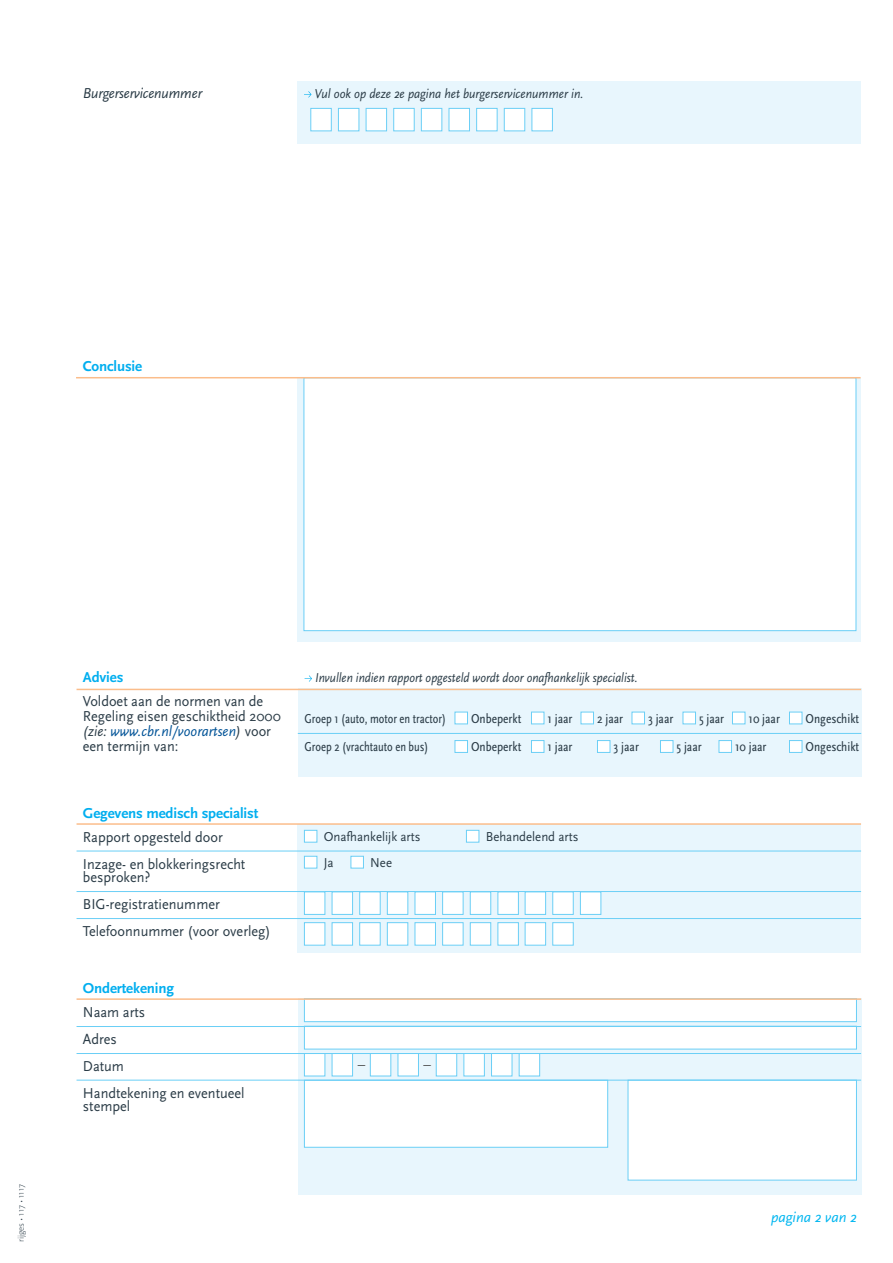
<style>
.page{position:relative;width:893px;height:1263px;background:#fff}
.page>*{position:absolute;margin:0;border:0;box-sizing:border-box;transform-origin:0 0}
.t1{font:15px/27px "Scala Sans Pro";color:#2a3b46;scale:.95 1}
.t2{font:700 15px "Scala Sans Pro";letter-spacing:-.01em;color:#00aeef}
.t3{font:italic 15px "Scala Sans Pro";letter-spacing:-.01em;color:#2a3b46;scale:.95 1}
.t4{font:italic 15px "Scala Sans Pro";color:#00b6f0}
.t5{font:15px "Scala Sans Pro";color:#4b4c4d}
.t6{font:condensed 13.5px "Scala Sans Pro";color:#2a3b46}
.t7{font:italic 13.5px "Scala Sans Pro";color:#2a3b46;scale:.89 1}
.t8{font:condensed 13.5px "Scala Sans Pro";color:#2a3b46;scale:.93 1}
.t9{font:italic 13.5px "Scala Sans Pro";color:#2a3b46;scale:.92 1}
.t10{font:13.5px "Scala Sans Pro";color:#2a3b46;scale:.95 1}
.t11{font:300 9px "Scala Sans Pro";letter-spacing:-.01em;color:#2a3b46}
.s1{font-style:italic}
.s2{font-style:italic;color:#015397}
</style>
<div class="page">
<div style="left:298px;top:824px;width:563px;height:128px;background:#e8f6fd"></div>
<div style="left:298px;top:999px;width:563px;height:196px;background:#e8f6fd"></div>
<div style="left:298px;top:688px;width:563px;height:89px;background:#e8f6fd"></div>
<div style="left:297px;top:81px;width:564px;height:62px;background:#e8f6fd"></div>
<div style="left:297px;top:378px;width:564px;height:263px;background:#e8f6fd"></div>
<hr style="left:77px;top:689px;width:784px;height:1px;background:#fbbd8b">
<div style="left:455px;top:712px;width:13px;height:12px;background:#fff;border:1px solid #6bcff6"></div>
<div style="left:531px;top:712px;width:13px;height:12px;background:#fff;border:1px solid #6bcff6"></div>
<div style="left:581px;top:712px;width:13px;height:12px;background:#fff;border:1px solid #6bcff6"></div>
<div style="left:632px;top:712px;width:13px;height:12px;background:#fff;border:1px solid #6bcff6"></div>
<div style="left:683px;top:712px;width:13px;height:12px;background:#fff;border:1px solid #6bcff6"></div>
<div style="left:732px;top:712px;width:13px;height:12px;background:#fff;border:1px solid #6bcff6"></div>
<div style="left:789px;top:712px;width:13px;height:12px;background:#fff;border:1px solid #6bcff6"></div>
<div style="left:455px;top:740px;width:13px;height:13px;background:#fff;border:1px solid #6bcff6"></div>
<div style="left:531px;top:740px;width:13px;height:13px;background:#fff;border:1px solid #6bcff6"></div>
<div style="left:597px;top:740px;width:13px;height:13px;background:#fff;border:1px solid #6bcff6"></div>
<div style="left:660px;top:740px;width:13px;height:13px;background:#fff;border:1px solid #6bcff6"></div>
<div style="left:719px;top:740px;width:13px;height:13px;background:#fff;border:1px solid #6bcff6"></div>
<div style="left:789px;top:740px;width:13px;height:13px;background:#fff;border:1px solid #6bcff6"></div>
<hr style="left:298px;top:733px;width:563px;height:1px;background:#6bcff6">
<div style="left:304px;top:377px;width:552px;height:254px;background:#fff;border:1px solid #6bcff6"></div>
<div style="left:304px;top:998px;width:553px;height:24px;background:#fff;border:1px solid #6bcff6"></div>
<div style="left:304px;top:1026px;width:553px;height:23px;background:#fff"></div>
<div style="left:628px;top:1080px;width:229px;height:100px;background:#fff"></div>
<div style="left:304px;top:1080px;width:304px;height:68px;background:#fff;border:1px solid #6bcff6"></div>
<div style="left:304px;top:1053px;width:21px;height:23px;background:#fff;border:1px solid #6bcff6"></div>
<div style="left:332px;top:1053px;width:21px;height:23px;background:#fff;border:1px solid #6bcff6"></div>
<div style="left:370px;top:1053px;width:21px;height:23px;background:#fff;border:1px solid #6bcff6"></div>
<div style="left:398px;top:1053px;width:21px;height:23px;background:#fff;border:1px solid #6bcff6"></div>
<div style="left:436px;top:1053px;width:21px;height:23px;background:#fff;border:1px solid #6bcff6"></div>
<div style="left:463px;top:1053px;width:22px;height:23px;background:#fff;border:1px solid #6bcff6"></div>
<div style="left:491px;top:1053px;width:21px;height:23px;background:#fff;border:1px solid #6bcff6"></div>
<div style="left:519px;top:1053px;width:21px;height:23px;background:#fff;border:1px solid #6bcff6"></div>
<hr style="left:77px;top:823px;width:784px;height:2px;background:#fbbd8b">
<hr style="left:77px;top:851px;width:784px;height:1px;background:#6bcff6">
<hr style="left:77px;top:891px;width:784px;height:1px;background:#6bcff6">
<hr style="left:77px;top:918px;width:784px;height:1px;background:#6bcff6">
<hr style="left:77px;top:1026px;width:784px;height:1px;background:#6bcff6">
<hr style="left:77px;top:1080px;width:784px;height:1px;background:#6bcff6">
<hr style="left:77px;top:998px;width:784px;height:2px;background:#fbbd8b">
<hr style="left:77px;top:1053px;width:784px;height:1px;background:#6bcff6">
<div style="left:304px;top:891px;width:21px;height:24px;background:#fff;border:1px solid #6bcff6"></div>
<div style="left:332px;top:891px;width:21px;height:24px;background:#fff;border:1px solid #6bcff6"></div>
<div style="left:359px;top:891px;width:22px;height:24px;background:#fff;border:1px solid #6bcff6"></div>
<div style="left:387px;top:891px;width:21px;height:24px;background:#fff;border:1px solid #6bcff6"></div>
<div style="left:415px;top:891px;width:21px;height:24px;background:#fff;border:1px solid #6bcff6"></div>
<div style="left:442px;top:891px;width:21px;height:24px;background:#fff;border:1px solid #6bcff6"></div>
<div style="left:470px;top:891px;width:21px;height:24px;background:#fff;border:1px solid #6bcff6"></div>
<div style="left:525px;top:891px;width:21px;height:24px;background:#fff;border:1px solid #6bcff6"></div>
<div style="left:497px;top:891px;width:22px;height:24px;background:#fff;border:1px solid #6bcff6"></div>
<div style="left:552px;top:891px;width:22px;height:24px;background:#fff;border:1px solid #6bcff6"></div>
<div style="left:580px;top:891px;width:21px;height:24px;background:#fff;border:1px solid #6bcff6"></div>
<div style="left:304px;top:922px;width:21px;height:23px;background:#fff;border:1px solid #6bcff6"></div>
<div style="left:332px;top:922px;width:21px;height:23px;background:#fff;border:1px solid #6bcff6"></div>
<div style="left:359px;top:922px;width:22px;height:23px;background:#fff;border:1px solid #6bcff6"></div>
<div style="left:387px;top:922px;width:21px;height:23px;background:#fff;border:1px solid #6bcff6"></div>
<div style="left:415px;top:922px;width:21px;height:23px;background:#fff;border:1px solid #6bcff6"></div>
<div style="left:442px;top:922px;width:21px;height:23px;background:#fff;border:1px solid #6bcff6"></div>
<div style="left:470px;top:922px;width:21px;height:23px;background:#fff;border:1px solid #6bcff6"></div>
<div style="left:525px;top:922px;width:21px;height:23px;background:#fff;border:1px solid #6bcff6"></div>
<div style="left:497px;top:922px;width:22px;height:23px;background:#fff;border:1px solid #6bcff6"></div>
<div style="left:552px;top:922px;width:22px;height:23px;background:#fff;border:1px solid #6bcff6"></div>
<div style="left:304px;top:856px;width:13px;height:12px;background:#fff;border:1px solid #6bcff6"></div>
<div style="left:351px;top:856px;width:13px;height:12px;background:#fff;border:1px solid #6bcff6"></div>
<div style="left:304px;top:830px;width:13px;height:12px;background:#fff;border:1px solid #6bcff6"></div>
<div style="left:466px;top:830px;width:13px;height:12px;background:#fff;border:1px solid #6bcff6"></div>
<hr style="left:76px;top:377px;width:785px;height:1px;background:#fbbd8b">
<svg style="left:304px;top:91px;width:8px;height:7px"></svg>
<div style="left:310px;top:108px;width:22px;height:23px;background:#fff;border:1px solid #6bcff6"></div>
<div style="left:338px;top:108px;width:21px;height:23px;background:#fff;border:1px solid #6bcff6"></div>
<div style="left:366px;top:108px;width:21px;height:23px;background:#fff;border:1px solid #6bcff6"></div>
<div style="left:393px;top:108px;width:22px;height:23px;background:#fff;border:1px solid #6bcff6"></div>
<div style="left:421px;top:108px;width:21px;height:23px;background:#fff;border:1px solid #6bcff6"></div>
<div style="left:449px;top:108px;width:21px;height:23px;background:#fff;border:1px solid #6bcff6"></div>
<div style="left:476px;top:108px;width:21px;height:23px;background:#fff;border:1px solid #6bcff6"></div>
<div style="left:504px;top:108px;width:21px;height:23px;background:#fff;border:1px solid #6bcff6"></div>
<div style="left:531px;top:108px;width:22px;height:23px;background:#fff;border:1px solid #6bcff6"></div>
<svg style="left:305px;top:675px;width:7px;height:7px"></svg>
<p class="t3" style="left:83px;top:83px;width:127px">Burgerservicenummer</p>
<p class="t9" style="left:315px;top:84px;width:294px">Vul ook op deze 2e pagina het burgerservicenummer in.</p>
<p class="t2" style="left:83px;top:356px;width:61px">Conclusie</p>
<p class="t11" style="left:15px;top:1242px;width:59px;rotate:-90deg">rijges • 117 • 1117</p>
<p class="t2" style="left:83px;top:666px;width:42px">Advies</p>
<p class="t1" style="left:83px;top:693px;width:210px;line-height:15px">Voldoet aan de normen van de<br>Regeling eisen geschiktheid 2000 <span class="s1">(zie:</span> <span class="s2">www.cbr.nl/voorartsen</span><span class="s1">)</span> voor een termijn van:</p>
<p class="t2" style="left:83px;top:803px;width:177px">Gegevens medisch specialist</p>
<p class="t1" style="left:83px;top:823px;width:173px">Rapport opgesteld door<br>Inzage- en blokkeringsrecht</p>
<p class="t1" style="left:83px;top:863px;width:199px">besproken?<br>BIG-registratienummer<br>Telefoonnummer (voor overleg)</p>
<p class="t2" style="left:83px;top:977px;width:93px">Ondertekening</p>
<p class="t1" style="left:83px;top:997px;width:172px">Naam arts<br>Adres<br>Datum<br>Handtekening en eventueel</p>
<p class="t1" style="left:83px;top:1092px;width:51px">stempel</p>
<p class="t7" style="left:315px;top:668px;width:364px">Invullen indien rapport opgesteld wordt door onafhankelijk specialist.</p>
<p class="t8" style="left:305px;top:709px;width:153px">Groep 1 (auto, motor en tractor)</p>
<p class="t6" style="left:471px;top:709px;width:52px">Onbeperkt</p>
<p class="t6" style="left:548px;top:709px;width:26px">1 jaar</p>
<p class="t6" style="left:597px;top:709px;width:28px">2 jaar</p>
<p class="t6" style="left:648px;top:709px;width:27px">3 jaar</p>
<p class="t6" style="left:699px;top:709px;width:27px">5 jaar</p>
<p class="t6" style="left:749px;top:709px;width:33px">10 jaar</p>
<p class="t6" style="left:806px;top:709px;width:55px">Ongeschikt</p>
<p class="t8" style="left:305px;top:738px;width:135px">Groep 2 (vrachtauto en bus)</p>
<p class="t6" style="left:471px;top:738px;width:52px">Onbeperkt</p>
<p class="t6" style="left:548px;top:738px;width:26px">1 jaar</p>
<p class="t6" style="left:614px;top:738px;width:27px">3 jaar</p>
<p class="t6" style="left:677px;top:738px;width:27px">5 jaar</p>
<p class="t6" style="left:735px;top:738px;width:33px">10 jaar</p>
<p class="t6" style="left:806px;top:738px;width:55px">Ongeschikt</p>
<p class="t10" style="left:324px;top:828px;width:103px">Onafhankelijk arts</p>
<p class="t10" style="left:486px;top:828px;width:99px">Behandelend arts</p>
<p class="t10" style="left:324px;top:853px;width:12px">Ja</p>
<p class="t10" style="left:370px;top:853px;width:24px">Nee</p>
<p class="t5" style="left:358px;top:1054px;width:9px">–</p>
<p class="t5" style="left:424px;top:1054px;width:9px">–</p>
<p class="t4" style="left:771px;top:1207px;width:87px">pagina 2 van 2</p>
</div>
